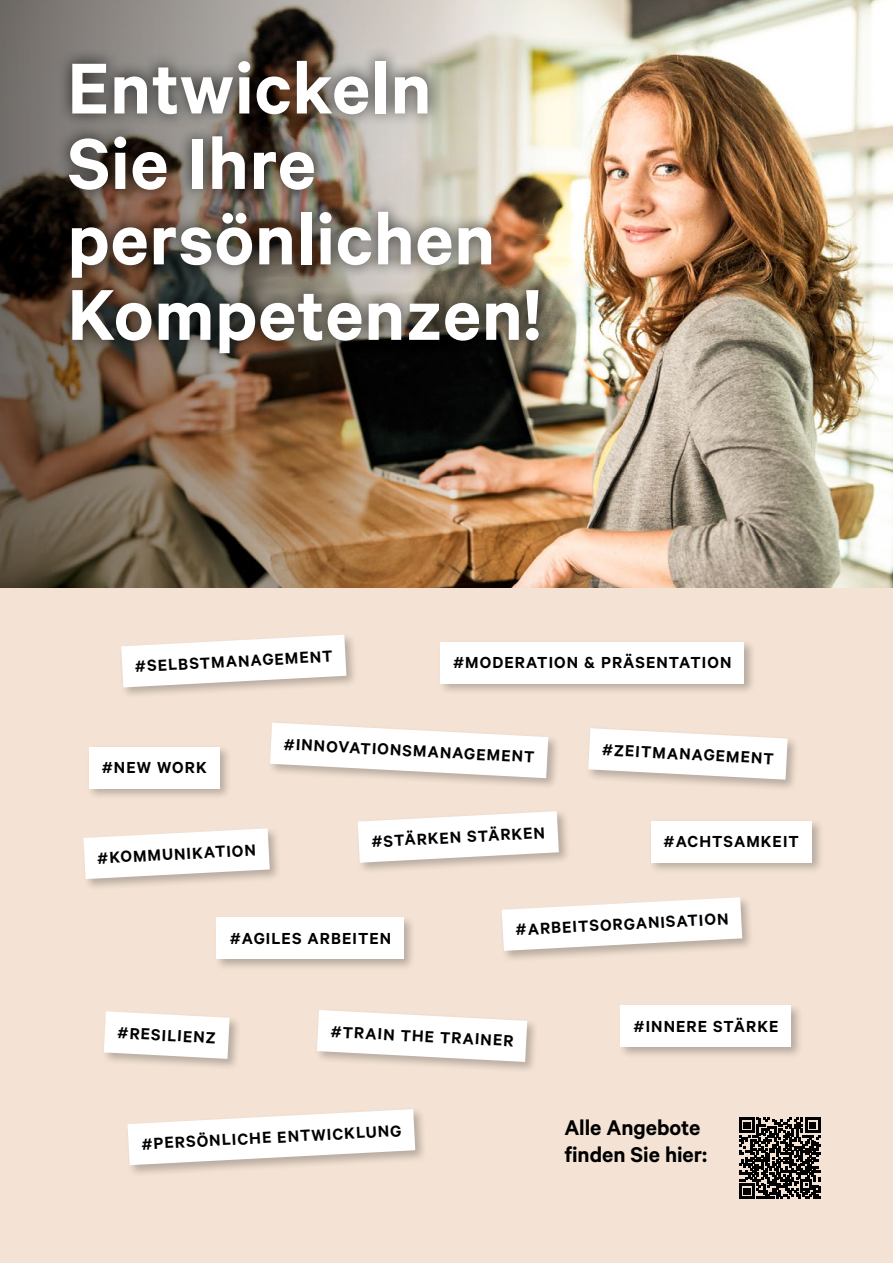
<style>
.page{position:relative;width:893px;height:1263px;background:#fff}
.page>*{position:absolute;margin:0;border:0;box-sizing:border-box;transform-origin:0 0}
.t1{font:600 81px/75.4px "Calibre";letter-spacing:.01em;color:#fff}
.t2{font:600 24px/27px "Calibre";letter-spacing:-.005em;color:#000}
.t3{font:600 18px "Calibre";letter-spacing:.06em;color:#000}
</style>
<div class="page">
<div style="left:0;top:588px;width:893px;height:675px;background:#f4e3d4"></div>
<img style="left:0;top:0;width:893px;height:588px">
<svg style="left:739px;top:1117px;width:81px;height:82px"></svg>
<div style="left:55px;top:46px;width:497px;height:322px;background:#000;opacity:.75"></div>
<div style="left:119px;top:632px;width:240px;height:68px;background:#000;opacity:.25"></div>
<svg style="left:121px;top:635px;width:225px;height:52px;background:#f8f5f2"></svg>
<div style="left:86px;top:744px;width:146px;height:57px;background:#000;opacity:.25"></div>
<div style="left:89px;top:747px;width:130px;height:41px;background:#fff"></div>
<div style="left:648px;top:818px;width:176px;height:56px;background:#000;opacity:.25"></div>
<div style="left:651px;top:821px;width:161px;height:41px;background:#fff"></div>
<div style="left:500px;top:894px;width:254px;height:69px;background:#000;opacity:.25"></div>
<svg style="left:502px;top:897px;width:240px;height:54px;background:#f7f3f0"></svg>
<div style="left:81px;top:826px;width:201px;height:65px;background:#000;opacity:.25"></div>
<svg style="left:83px;top:828px;width:187px;height:51px;background:#f8f5f2"></svg>
<div style="left:214px;top:915px;width:202px;height:56px;background:#000;opacity:.25"></div>
<div style="left:217px;top:917px;width:187px;height:42px;background:#fff"></div>
<div style="left:102px;top:1008px;width:139px;height:63px;background:#000;opacity:.25"></div>
<svg style="left:104px;top:1011px;width:126px;height:48px;background:#f9f7f5"></svg>
<div style="left:618px;top:1003px;width:186px;height:56px;background:#000;opacity:.25"></div>
<div style="left:621px;top:1006px;width:170px;height:41px;background:#fff"></div>
<div style="left:315px;top:1007px;width:224px;height:67px;background:#000;opacity:.25"></div>
<svg style="left:317px;top:1010px;width:210px;height:52px;background:#f8f5f2"></svg>
<div style="left:125px;top:1106px;width:302px;height:71px;background:#000;opacity:.25"></div>
<svg style="left:128px;top:1109px;width:287px;height:56px"></svg>
<div style="left:437px;top:639px;width:319px;height:56px;background:#000;opacity:.25"></div>
<div style="left:440px;top:642px;width:304px;height:41px;background:#fff"></div>
<div style="left:586px;top:725px;width:214px;height:67px;background:#000;opacity:.25"></div>
<svg style="left:588px;top:728px;width:200px;height:52px;background:#f8f4f1"></svg>
<div style="left:268px;top:720px;width:292px;height:70px;background:#000;opacity:.25"></div>
<svg style="left:270px;top:723px;width:278px;height:55px"></svg>
<div style="left:356px;top:808px;width:215px;height:67px;background:#000;opacity:.25"></div>
<svg style="left:358px;top:811px;width:201px;height:52px;background:#f8f4f1"></svg>
<h1 class="t1" style="left:68px;top:48px;width:475px">Entwickeln<br>Sie Ihre persönlichen<br>Kompetenzen!</h1>
<p class="t3" style="left:134px;top:656px;width:199px;rotate:-3deg">#SELBSTMANAGEMENT</p>
<p class="t3" style="left:453px;top:652px;width:280px">#MODERATION &amp; PRÄSENTATION</p>
<p class="t3" style="left:102px;top:757px;width:106px">#NEW WORK</p>
<p class="t3" style="left:97px;top:847px;width:160px;rotate:-3deg">#KOMMUNIKATION</p>
<p class="t3" style="left:284px;top:733px;width:252px;rotate:3deg">#INNOVATIONSMANAGEMENT</p>
<p class="t3" style="left:371px;top:831px;width:175px;rotate:-3deg">#STÄRKEN STÄRKEN</p>
<p class="t3" style="left:603px;top:739px;width:174px;rotate:3deg">#ZEITMANAGEMENT</p>
<p class="t3" style="left:663px;top:831px;width:137px">#ACHTSAMKEIT</p>
<p class="t3" style="left:230px;top:927px;width:163px">#AGILES ARBEITEN</p>
<p class="t3" style="left:515px;top:919px;width:215px;rotate:-3deg">#ARBEITSORGANISATION</p>
<p class="t3" style="left:118px;top:1022px;width:100px;rotate:3deg">#RESILIENZ</p>
<p class="t3" style="left:331px;top:1020px;width:184px;rotate:3deg">#TRAIN THE TRAINER</p>
<p class="t3" style="left:141px;top:1133px;width:262px;rotate:-3deg">#PERSÖNLICHE ENTWICKLUNG</p>
<p class="t3" style="left:634px;top:1016px;width:146px">#INNERE STÄRKE</p>
<h2 class="t2" style="left:564px;top:1113px;width:144px">Alle Angebote finden Sie hier:</h2>
</div>
